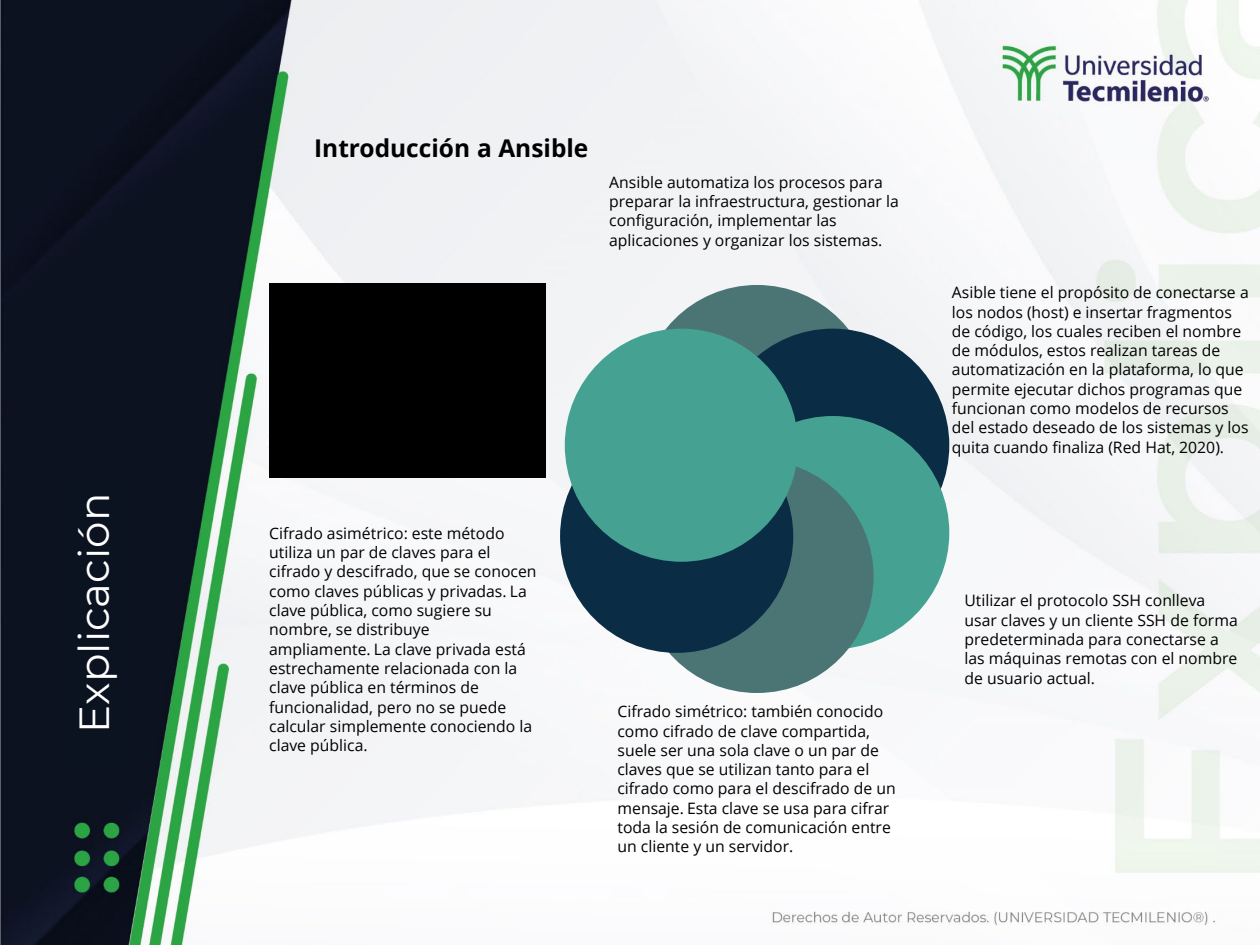
<style>
.page{position:relative;width:1260px;height:945px;background:#fff}
.page>*{position:absolute;margin:0;border:0;box-sizing:border-box;transform-origin:0 0}
.t1{font:42px "Montserrat";color:#fff}
.t2{font:700 24.5px "Open Sans";color:#000}
.t3{font:15.75px/19.2px "Open Sans";color:#000}
</style>
<div class="page">
<img style="left:0;top:0;width:1260px;height:945px">
<div style="left:52px;top:472px;width:75px;height:305px;background:#0b1220"></div>
<div style="left:640px;top:285px;width:234px;height:233px;background:#4b7574;border-radius:50%"></div>
<div style="left:716px;top:329px;width:233px;height:233px;background:#0a2d45;border-radius:50%"></div>
<div style="left:716px;top:416px;width:233px;height:233px;background:#45a191;border-radius:50%"></div>
<div style="left:640px;top:460px;width:234px;height:233px;background:#4b7574;border-radius:50%"></div>
<div style="left:560px;top:420px;width:233px;height:233px;background:#0a2d45;border-radius:50%"></div>
<div style="left:565px;top:329px;width:233px;height:233px;background:#45a191;border-radius:50%"></div>
<div style="left:269px;top:284px;width:276px;height:194px;background:#000"></div>
<h1 class="t1" style="left:65px;top:733px;width:241px;rotate:-90deg">Explicación</h1>
<p class="t2" style="left:314px;top:131px;width:276px">Introducción a Ansible</p>
<p class="t3" style="left:609px;top:172px;width:291px">Ansible automatiza los procesos para preparar la infraestructura, gestionar la configuración, implementar las aplicaciones y organizar los sistemas.</p>
<p class="t3" style="left:269px;top:523px;width:269px">Cifrado asimétrico: este método utiliza un par de claves para el cifrado y descifrado, que se conocen como claves públicas y privadas. La clave pública, como sugiere su nombre, se distribuye<br>ampliamente. La clave privada está estrechamente relacionada con la clave pública en términos de funcionalidad, pero no se puede calcular simplemente conociendo la clave pública.</p>
<p class="t3" style="left:618px;top:701px;width:280px">Cifrado simétrico: también conocido como cifrado de clave compartida, suele ser una sola clave o un par de claves que se utilizan tanto para el cifrado como para el descifrado de un mensaje. Esta clave se usa para cifrar toda la sesión de comunicación entre un cliente y un servidor.</p>
<p class="t3" style="left:952px;top:283px;width:298px">Asible tiene el propósito de conectarse a los nodos (host) e insertar fragmentos de código, los cuales reciben el nombre de módulos, estos realizan tareas de automatización en la plataforma, lo que permite ejecutar dichos programas que funcionan como modelos de recursos del estado deseado de los sistemas y los quita cuando finaliza (Red Hat, 2020).</p>
<p class="t3" style="left:965px;top:591px;width:275px">Utilizar el protocolo SSH conlleva usar claves y un cliente SSH de forma predeterminada para conectarse a las máquinas remotas con el nombre de usuario actual.</p>
</div>
